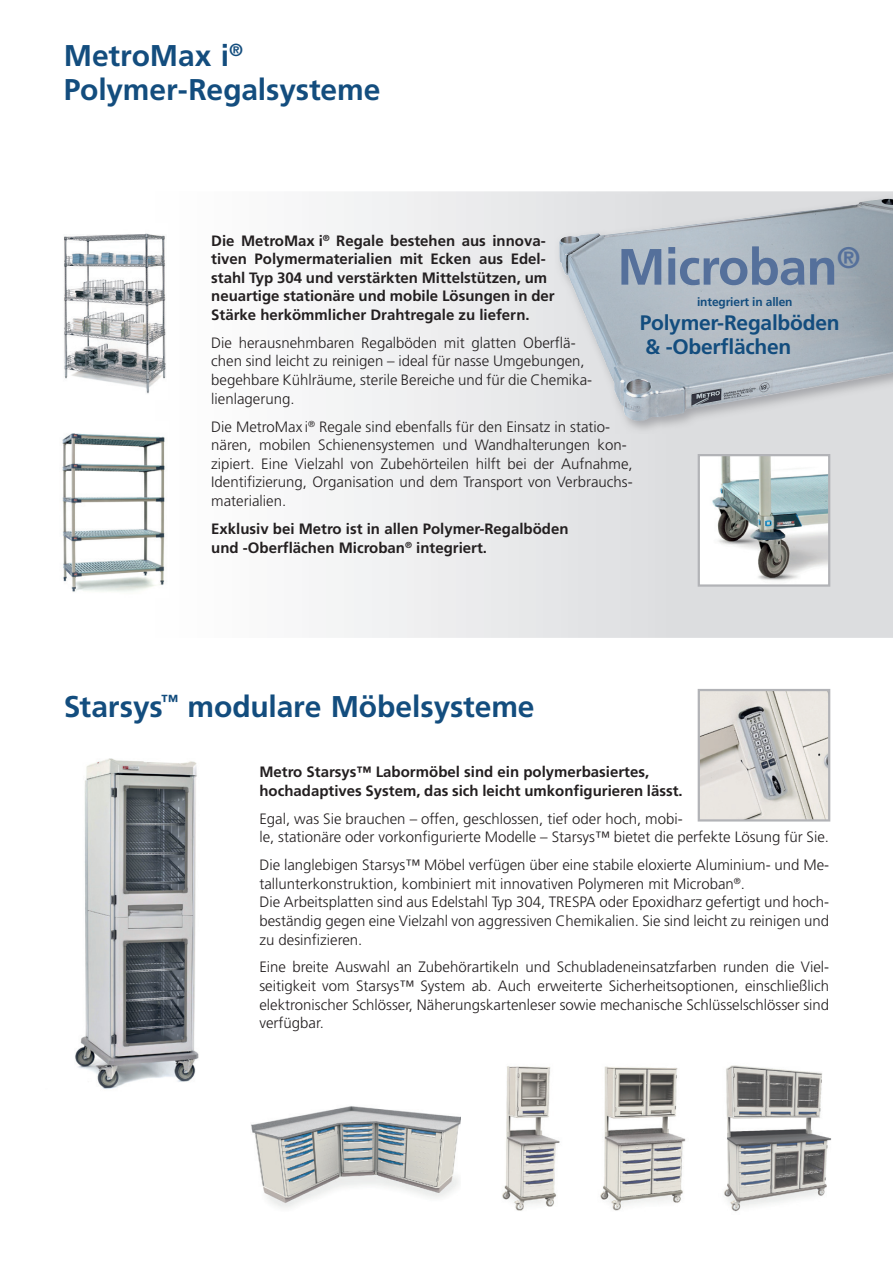
<style>
.page{position:relative;width:893px;height:1263px;background:#fff}
.page>*{position:absolute;margin:0;border:0;box-sizing:border-box;transform-origin:0 0}
.t1{font:700 51px "Frutiger";letter-spacing:-.015em;color:#55709b}
.t2{font:700 30px/34.5px "Frutiger";letter-spacing:-.005em;color:#134d7e}
.t3{font:700 21px/24px "Frutiger";letter-spacing:-.01em;color:#134d7e}
.t4{font:300 15px/18.6px "Frutiger";color:#231f20}
.t5{font:700 15px/18.6px "Frutiger";color:#231f20}
.t6{font:700 12px "Frutiger";letter-spacing:-.01em;color:#134d7e}
</style>
<div class="page">
<svg style="left:326px;top:191px;width:567px;height:447px"></svg>
<div style="left:555px;top:194px;width:338px;height:240px;background:#dcdddf"></div>
<img style="left:559px;top:198px;width:334px;height:223px">
<img style="left:75px;top:758px;width:124px;height:331px">
<img style="left:701px;top:692px;width:126px;height:126px">
<div style="left:698px;top:689px;width:132px;height:132px;border:2px solid #b2b3b7"></div>
<img style="left:251px;top:1106px;width:209px;height:102px">
<img style="left:724px;top:1065px;width:108px;height:147px">
<img style="left:600px;top:1066px;width:86px;height:145px">
<img style="left:502px;top:1066px;width:58px;height:145px">
<img style="left:701px;top:457px;width:126px;height:127px">
<div style="left:698px;top:454px;width:132px;height:133px;border:2px solid #b2b3b7"></div>
<img style="left:62px;top:433px;width:103px;height:159px">
<img style="left:64px;top:233px;width:102px;height:161px">
<h2 class="t2" style="left:64px;top:38px;width:318px">MetroMax i<sup>®<br></sup>Polymer-Regalsysteme</h2>
<p class="t5" style="left:211px;top:231px;width:345px">Die MetroMax i<sup>®</sup> Regale bestehen aus innova&shy;tiven Polymermaterialien mit Ecken aus Edel&shy;stahl Typ 304 und verstärkten Mittelstützen, um neuartige stationäre und mobile Lösungen in der Stärke herkömmlicher Drahtregale zu liefern.</p>
<p class="t4" style="left:211px;top:333px;width:383px">Die herausnehmbaren Regalböden mit glatten Oberflä&shy;chen sind leicht zu reinigen – ideal für nasse Umgebungen, begehbare Kühlräume, sterile Bereiche und für die Chemika&shy;lienlagerung.</p>
<p class="t4" style="left:211px;top:417px;width:423px">Die MetroMax i<sup>®</sup> Regale sind ebenfalls für den Einsatz in statio&shy;nären, mobilen Schienensystemen und Wandhalterungen kon&shy;zipiert. Eine Vielzahl von Zubehörteilen hilft bei der Aufnahme, Identifizierung, Organisation und dem Transport von Verbrauchs&shy;materialien.</p>
<p class="t5" style="left:211px;top:519px;width:359px">Exklusiv bei Metro ist in allen Polymer-Regalböden und -Oberflächen Microban<sup>®</sup> integriert.</p>
<h1 class="t1" style="left:617px;top:237px;width:245px">Microban<sup>®</sup></h1>
<p class="t6" style="left:697px;top:294px;width:97px">integriert in allen</p>
<h3 class="t3" style="left:640px;top:310px;width:201px">Polymer-Regalböden &amp; -Oberflächen</h3>
<h2 class="t2" style="left:64px;top:688px;width:472px">Starsys<sup>™</sup> modulare Möbelsysteme</h2>
<p class="t5" style="left:259px;top:762px;width:425px">Metro Starsys™ Labormöbel sind ein polymerbasiertes, hochadaptives System, das sich leicht umkonfigurieren lässt.</p>
<p class="t4" style="left:259px;top:809px;width:571px">Egal, was Sie brauchen – offen, geschlossen, tief oder hoch, mobi-<br>le, stationäre oder vorkonfigurierte Modelle – Starsys™ bietet die perfekte Lösung für Sie.</p>
<p class="t4" style="left:259px;top:856px;width:571px">Die langlebigen Starsys™ Möbel verfügen über eine stabile eloxierte Aluminium- und Me&shy;tallunterkonstruktion, kombiniert mit innovativen Polymeren mit Microban<sup>®</sup>.<br>Die Arbeitsplatten sind aus Edelstahl Typ 304, TRESPA oder Epoxidharz gefertigt und hoch&shy;beständig gegen eine Vielzahl von aggressiven Chemikalien. Sie sind leicht zu reinigen und zu desinfizieren.</p>
<p class="t4" style="left:259px;top:958px;width:571px;text-align:justify">Eine breite Auswahl an Zubehörartikeln und Schubladeneinsatzfarben runden die Viel&shy;seitigkeit vom Starsys™ System ab. Auch erweiterte Sicherheitsoptionen, einschließlich elektronischer Schlösser, Näherungskartenleser sowie mechanische Schlüsselschlösser sind verfügbar.</p>
</div>
